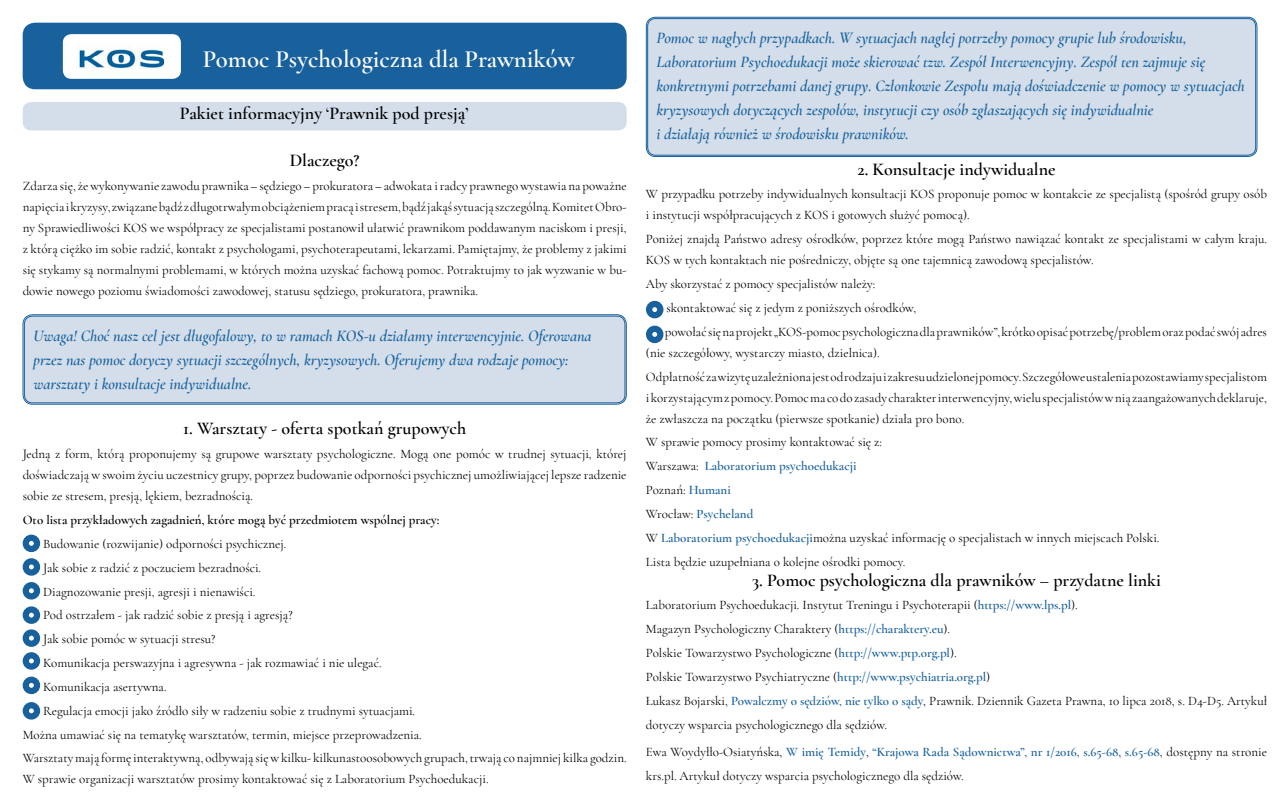
<style>
.page{position:relative;width:1280px;height:800px;background:#fff}
.page>*{position:absolute;margin:0;border:0;box-sizing:border-box;transform-origin:0 0}
.t1{font:600 24.8px "Cormorant Garamond";color:#fff}
.t2{font:600 18px "Cormorant Garamond";color:#000}
.t3{font:italic 600 16px/24px "Cormorant Garamond";color:#18619d}
.t4{font:13px/21px "Cormorant Garamond";color:#000}
.t5{font:600 13px "Cormorant Garamond";color:#000}
.s1{font-weight:600;color:#18619d}
</style>
<div class="page">
<div style="left:23px;top:23px;width:604px;height:66px;background:#18619d;border-radius:12px"></div>
<div style="left:23px;top:102px;width:604px;height:28px;background:#d3deea;border-radius:9px"></div>
<div style="left:24px;top:315px;width:602px;height:89px;background:#d3deea;border-radius:9px"></div>
<div style="left:23px;top:314px;width:604px;height:91px;border:1px solid #18619d;border-radius:9px"></div>
<div style="left:24px;top:316px;width:601px;height:87px;border:1px solid #18619d;border-radius:8px"></div>
<div style="left:23px;top:535px;width:17px;height:17px;border:6px solid #18619d;border-radius:50%"></div>
<div style="left:23px;top:558px;width:17px;height:18px;border:6px solid #18619d;border-radius:50%"></div>
<div style="left:23px;top:582px;width:17px;height:18px;border:6px solid #18619d;border-radius:50%"></div>
<div style="left:23px;top:606px;width:17px;height:18px;border:6px solid #18619d;border-radius:50%"></div>
<div style="left:23px;top:629px;width:17px;height:18px;border:6px solid #18619d;border-radius:50%"></div>
<div style="left:23px;top:652px;width:17px;height:18px;border:6px solid #18619d;border-radius:50%"></div>
<div style="left:23px;top:677px;width:17px;height:17px;border:6px solid #18619d;border-radius:50%"></div>
<div style="left:23px;top:702px;width:17px;height:18px;border:6px solid #18619d;border-radius:50%"></div>
<div style="left:647px;top:18px;width:609px;height:138px;background:#d3deea;border-radius:9px"></div>
<div style="left:647px;top:18px;width:609px;height:138px;border:1px solid #18619d;border-radius:8px"></div>
<div style="left:646px;top:301px;width:17px;height:17px;border:6px solid #18619d;border-radius:50%"></div>
<div style="left:646px;top:326px;width:17px;height:17px;border:6px solid #18619d;border-radius:50%"></div>
<div style="left:63px;top:34px;width:118px;height:45px;background:#fff;border-radius:9px"></div>
<img style="left:77px;top:48px;width:86px;height:21px">
<h1 class="t1" style="left:203px;top:44px;width:373px">Pomoc Psychologiczna dla Prawników</h1>
<h2 class="t2" style="left:180px;top:102px;width:290px">Pakiet informacyjny ‘Prawnik pod presją’</h2>
<h2 class="t2" style="left:290px;top:149px;width:71px">Dlaczego?</h2>
<p class="t4" style="left:23px;top:175px;width:606px;text-align:justify">Zdarza się, że wykonywanie zawodu prawnika – sędziego – prokuratora – adwokata i radcy prawnego wystawia na poważne napięcia i kryzysy, związane bądź z długotrwałym obciążeniem pracą i stresem, bądź jakąś sytuacją szczególną. Komitet Obro&shy;ny Sprawiedliwości KOS we współpracy ze specjalistami postanowił ułatwić prawnikom poddawanym naciskom i presji, z którą ciężko im sobie radzić, kontakt z psychologami, psychoterapeutami, lekarzami. Pamiętajmy, że problemy z jakimi się stykamy są normalnymi problemami, w których można uzyskać fachową pomoc. Potraktujmy to jak wyzwanie w bu&shy;dowie nowego poziomu świadomości zawodowej, statusu sędziego, prokuratora, prawnika.</p>
<p class="t3" style="left:34px;top:324px;width:560px">Uwaga! Choć nasz cel jest długofalowy, to w ramach KOS-u działamy interwencyjnie. Oferowana przez nas pomoc dotyczy sytuacji szczególnych, kryzysowych. Oferujemy dwa rodzaje pomocy: warsztaty i konsultacje indywidualne.</p>
<h2 class="t2" style="left:183px;top:418px;width:285px">1. Warsztaty - oferta spotkań grupowych</h2>
<p class="t4" style="left:23px;top:444px;width:605px;text-align:justify">Jedną z form, którą proponujemy są grupowe warsztaty psychologiczne. Mogą one pomóc w trudnej sytuacji, której doświadczają w swoim życiu uczestnicy grupy, poprzez budowanie odporności psychicznej umożliwiającej lepsze radzenie sobie ze stresem, presją, lękiem, bezradnością.</p>
<p class="t5" style="left:23px;top:512px;width:418px">Oto lista przykładowych zagadnień, które mogą być przedmiotem wspólnej pracy:</p>
<p class="t4" style="left:43px;top:533px;width:245px">Budowanie (rozwijanie) odporności psychicznej.</p>
<p class="t4" style="left:43px;top:557px;width:220px">Jak sobie z radzić z poczuciem bezradności.</p>
<p class="t4" style="left:43px;top:581px;width:214px">Diagnozowanie presji, agresji i nienawiści.</p>
<p class="t4" style="left:43px;top:605px;width:251px">Pod ostrzałem - jak radzić sobie z presją i agresją?</p>
<p class="t4" style="left:43px;top:629px;width:174px">Jak sobie pomóc w sytuacji stresu?</p>
<p class="t4" style="left:43px;top:652px;width:340px">Komunikacja perswazyjna i agresywna - jak rozmawiać i nie ulegać.</p>
<p class="t4" style="left:43px;top:676px;width:125px">Komunikacja asertywna.</p>
<p class="t4" style="left:43px;top:700px;width:374px">Regulacja emocji jako źródło siły w radzeniu sobie z trudnymi sytuacjami.</p>
<p class="t4" style="left:23px;top:724px;width:401px">Można umawiać się na tematykę warsztatów, termin, miejsce przeprowadzenia.</p>
<p class="t4" style="left:23px;top:748px;width:606px">Warsztaty mają formę interaktywną, odbywają się w kilku- kilkunastoosobowych grupach, trwają co najmniej kilka godzin.</p>
<p class="t4" style="left:23px;top:769px;width:467px">W sprawie organizacji warsztatów prosimy kontaktować się z Laboratorium Psychoedukacji.</p>
<p class="t3" style="left:657px;top:26px;width:590px">Pomoc w nagłych przypadkach. W sytuacjach nagłej potrzeby pomocy grupie lub środowisku, Laboratorium Psychoedukacji może skierować tzw. Zespół Interwencyjny. Zespół ten zajmuje się konkretnymi potrzebami danej grupy. Członkowie Zespołu mają doświadczenie w pomocy w sytuacjach kryzysowych dotyczących zespołów, instytucji czy osób zgłaszających się indywidualnie<br>i działają również w środowisku prawników.</p>
<h2 class="t2" style="left:858px;top:158px;width:200px">2. Konsultacje indywidualne</h2>
<p class="t4" style="left:646px;top:184px;width:623px">W przypadku potrzeby indywidualnych konsultacji KOS proponuje pomoc w kontakcie ze specjalistą (spośród grupy osób i instytucji współpracujących z KOS i gotowych służyć pomocą).</p>
<p class="t4" style="left:646px;top:229px;width:623px">Poniżej znajdą Państwo adresy ośrodków, poprzez które mogą Państwo nawiązać kontakt ze specjalistami w całym kraju.<br>KOS w tych kontaktach nie pośredniczy, objęte są one tajemnicą zawodową specjalistów.</p>
<p class="t4" style="left:665px;top:272px;width:604px;line-height:23.8px;text-indent:-19px">Aby skorzystać z pomocy specjalistów należy:<br>skontaktować się z jedym z poniższych ośrodków,<br>powołać się na projekt „KOS-pomoc psychologiczna dla prawników”, krótko opisać potrzebę/problem oraz podać swój adres</p>
<p class="t4" style="left:646px;top:341px;width:623px;line-height:23.8px">(nie szczegółowy, wystarczy miasto, dzielnica).<br>Odpłatność za wizytę uzależniona jest od rodzaju i zakresu udzielonej pomocy. Szczegółowe ustalenia pozostawiamy specjalistom</p>
<p class="t4" style="left:646px;top:387px;width:623px">i korzystającym z pomocy. Pomoc ma co do zasady charakter interwencyjny, wielu specjalistów w nią zaangażowanych deklaruje, że zwłaszcza na początku (pierwsze spotkanie) działa pro bono.</p>
<p class="t4" style="left:646px;top:430px;width:515px;line-height:23.8px">W sprawie pomocy prosimy kontaktować się z:<br>Warszawa: <span class="s1">Laboratorium psychoedukacji<br></span>Poznań: <span class="s1">Humani<br></span>Wrocław: <span class="s1">Psycheland<br></span>W <span class="s1">Laboratorium psychoedukacji</span>można uzyskać informację o specjalistach w innych miejscach Polski.<br>Lista będzie uzupełniana o kolejne ośrodki pomocy.</p>
<h2 class="t2" style="left:752px;top:569px;width:410px">3. Pomoc psychologiczna dla prawników – przydatne linki</h2>
<p class="t4" style="left:646px;top:593px;width:623px;line-height:23.9px">Laboratorium Psychoedukacji. Instytut Treningu i Psychoterapii (<span class="s1">https://www.lps.pl</span>).<br>Magazyn Psychologiczny Charaktery (<span class="s1">https://charaktery.eu</span>).<br>Polskie Towarzystwo Psychologiczne (<span class="s1">http://www.ptp.org.pl</span>).<br>Polskie Towarzystwo Psychiatryczne (<span class="s1">http://www.psychiatria.org.pl</span>)<br>Łukasz Bojarski, <span class="s1">Powalczmy o sędziów, nie tylko o sądy</span>, Prawnik. Dziennik Gazeta Prawna, 10 lipca 2018, s. D4-D5. Artykuł dotyczy wsparcia psychologicznego dla sędziów.</p>
<p class="t4" style="left:646px;top:739px;width:623px;line-height:24px">Ewa Woydyłło-Osiatyńska, <span class="s1">W imię Temidy</span>, <span class="s1">“Krajowa Rada Sądownictwa”, nr 1/2016, s.65-68</span>, <span class="s1">s.65-68</span>, dostępny na stronie krs.pl. Artykuł dotyczy wsparcia psychologicznego dla sędziów.</p>
</div>
